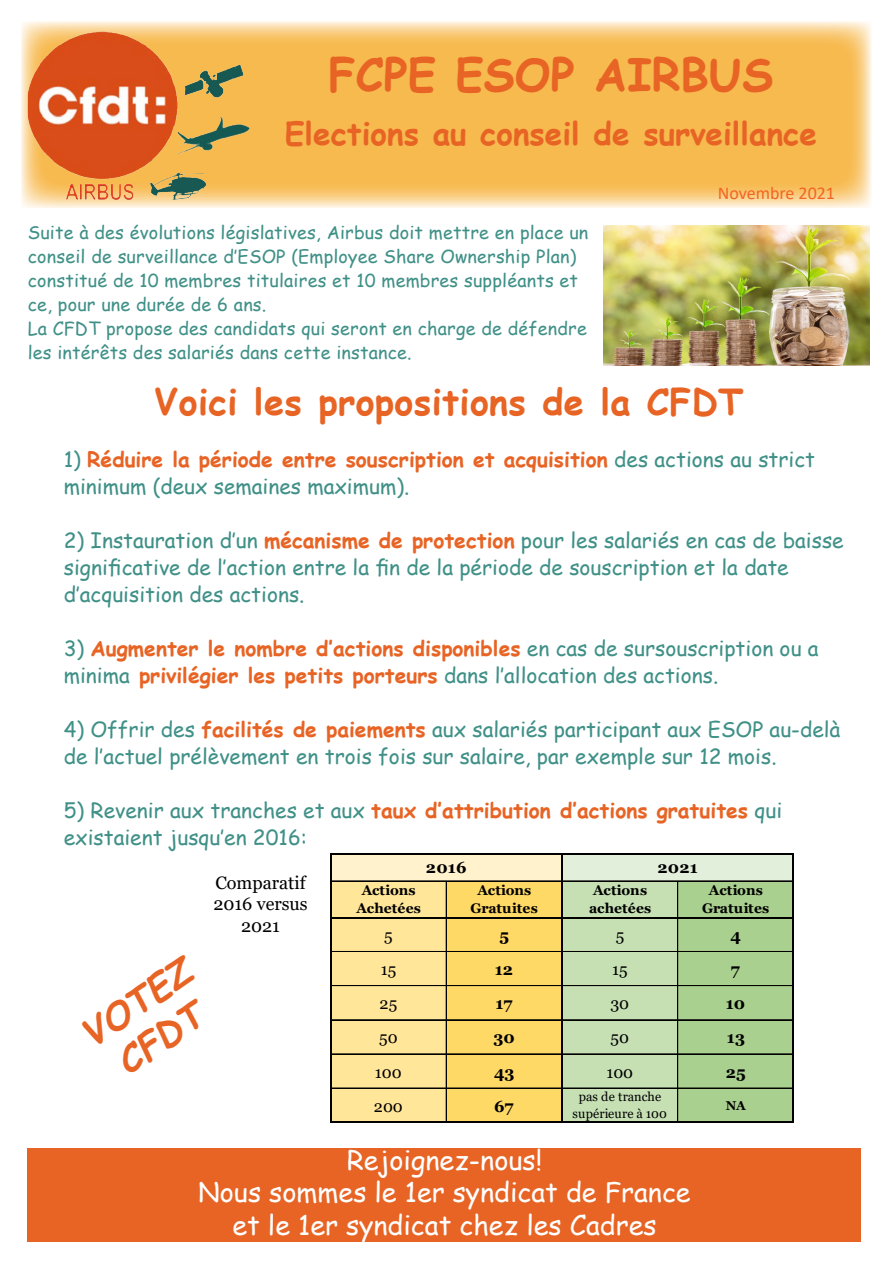
<style>
.page{position:relative;width:893px;height:1263px;background:#fff}
.page>*{position:absolute;margin:0;border:0;box-sizing:border-box;transform-origin:0 0}
.t1{font:700 45px "Comic Sans MS";color:#e76425}
.t2{font:700 36px "Comic Sans MS";letter-spacing:.01em;color:#e76425}
.t3{font:italic 700 36px/43.2px "Comic Sans MS";color:#e76425;text-align:center}
.t4{font:700 31.5px "Comic Sans MS";color:#e76425}
.t5{font:27px/32.4px "Comic Sans MS";color:#fff;text-align:center}
.t6{font:21px/27px "Comic Sans MS";color:#3f9087}
.t7{font:700 21px/27px "Comic Sans MS";color:#e76425}
.t8{font:18px/24px "Comic Sans MS";letter-spacing:.01em;color:#3f9087}
.t9{font:18px/21.6px "Georgia";color:#000;text-align:center}
.t10{font:18px "Calibri";color:#f26522}
.t11{font:700 16.2px "Georgia";letter-spacing:.01em;color:#000}
.t12{font:16.2px "Georgia";color:#000}
.t13{font:700 13.95px/18px "Georgia";letter-spacing:.01em;color:#000;text-align:center}
.t14{font:12.75px/16.8px "Georgia";letter-spacing:.01em;color:#000;text-align:center}
.t15{font:700 12.75px "Georgia";color:#000}
.s1{font-weight:700;color:#e76425}
.s2{font-weight:400;color:#3f9087}
</style>
<div class="page">
<svg style="left:21px;top:21px;width:851px;height:187px;background:#f7c162"></svg>
<div style="left:331px;top:854px;width:231px;height:27px;background:#fff2cc"></div>
<div style="left:562px;top:854px;width:232px;height:27px;background:#e2efda"></div>
<div style="left:331px;top:881px;width:116px;height:242px;background:#ffe699"></div>
<div style="left:446px;top:881px;width:116px;height:242px;background:#ffd966"></div>
<div style="left:562px;top:881px;width:116px;height:242px;background:#c6e0b4"></div>
<div style="left:678px;top:881px;width:116px;height:242px;background:#a9d08e"></div>
<hr style="left:332px;top:881px;width:229px;height:1px;background:#000">
<hr style="left:446px;top:881px;width:1px;height:36px;background:#000">
<hr style="left:332px;top:951px;width:229px;height:1px;background:#000">
<hr style="left:677px;top:881px;width:1px;height:36px;background:#000">
<hr style="left:678px;top:881px;width:1px;height:36px;background:#000">
<hr style="left:332px;top:985px;width:229px;height:1px;background:#000">
<hr style="left:332px;top:1019px;width:229px;height:1px;background:#000">
<hr style="left:332px;top:1020px;width:229px;height:1px;background:#000">
<hr style="left:332px;top:1053px;width:229px;height:1px;background:#000">
<hr style="left:332px;top:1054px;width:229px;height:1px;background:#000">
<hr style="left:332px;top:1088px;width:229px;height:1px;background:#000">
<hr style="left:330px;top:854px;width:2px;height:269px;background:#000">
<hr style="left:446px;top:918px;width:1px;height:203px;background:#000">
<hr style="left:561px;top:855px;width:2px;height:268px;background:#000">
<hr style="left:677px;top:918px;width:1px;height:203px;background:#000">
<hr style="left:678px;top:918px;width:1px;height:203px;background:#000">
<hr style="left:793px;top:855px;width:1px;height:268px;background:#000">
<hr style="left:332px;top:854px;width:462px;height:1px;background:#000">
<hr style="left:563px;top:881px;width:230px;height:1px;background:#000">
<hr style="left:332px;top:917px;width:462px;height:1px;background:#000">
<hr style="left:563px;top:951px;width:230px;height:1px;background:#000">
<hr style="left:563px;top:985px;width:230px;height:1px;background:#000">
<hr style="left:563px;top:1019px;width:230px;height:1px;background:#000">
<hr style="left:563px;top:1020px;width:230px;height:1px;background:#000">
<hr style="left:563px;top:1053px;width:230px;height:1px;background:#000">
<hr style="left:563px;top:1054px;width:230px;height:1px;background:#000">
<hr style="left:563px;top:1088px;width:230px;height:1px;background:#000">
<hr style="left:332px;top:1121px;width:462px;height:2px;background:#000">
<img style="left:21px;top:31px;width:234px;height:177px">
<div style="left:28px;top:1148px;width:833px;height:94px;background:#e76425"></div>
<img style="left:604px;top:226px;width:266px;height:139px">
<h1 class="t1" style="left:329px;top:41px;width:446px">FCPE ESOP AIRBUS</h1>
<h3 class="t4" style="left:285px;top:110px;width:534px">Elections au conseil de surveillance</h3>
<p class="t8" style="left:28px;top:220px;width:562px">Suite à des évolutions législatives, Airbus doit mettre en place un conseil de surveillance d’ESOP (Employee Share Ownership Plan) constitué de 10 membres titulaires et 10 membres suppléants et ce, pour une durée de 6 ans.<br>La CFDT propose des candidats qui seront en charge de défendre les intérêts des salariés dans cette instance.</p>
<p class="t10" style="left:718px;top:181px;width:119px">Novembre 2021</p>
<h2 class="t2" style="left:154px;top:375px;width:590px">Voici les propositions de la CFDT</h2>
<p class="t6" style="left:64px;top:445px;width:753px">1) <span class="s1">Réduire la période entre souscription et acquisition</span> des actions au strict minimum (deux semaines maximum).</p>
<p class="t6" style="left:64px;top:526px;width:781px">2) Instauration d’un <span class="s1">mécanisme de protection</span> pour les salariés en cas de baisse significative de l’action entre la fin de la période de souscription et la date d’acquisition des actions.</p>
<p class="t7" style="left:64px;top:634px;width:756px"><span class="s2">3)</span> Augmenter le nombre d’actions disponibles <span class="s2">en cas de sursouscription ou a minima</span> privilégier les petits porteurs <span class="s2">dans l’allocation des actions.</span></p>
<p class="t6" style="left:64px;top:715px;width:778px">4) Offrir des <span class="s1">facilités de paiements</span> aux salariés participant aux ESOP au-delà de l’actuel prélèvement en trois fois sur salaire, par exemple sur 12 mois.</p>
<p class="t6" style="left:64px;top:796px;width:720px">5) Revenir aux tranches et aux <span class="s1">taux d’attribution d’actions gratuites</span> qui existaient jusqu’en 2016:</p>
<p class="t9" style="left:213px;top:872px;width:96px">Comparatif<br>2016 versus<br>2021</p>
<h2 class="t3" style="left:72px;top:1018px;width:127px;rotate:-34deg">VOTEZ<br>CFDT</h2>
<p class="t11" style="left:426px;top:857px;width:42px">2016</p>
<p class="t11" style="left:657px;top:857px;width:42px">2021</p>
<p class="t13" style="left:356px;top:881px;width:66px">Actions<br>Achetées</p>
<p class="t13" style="left:470px;top:881px;width:69px">Actions<br>Gratuites</p>
<p class="t13" style="left:589px;top:881px;width:64px;text-align:left">Actions achetées</p>
<p class="t13" style="left:702px;top:881px;width:69px">Actions<br>Gratuites</p>
<p class="t12" style="left:384px;top:926px;width:10px">5</p>
<p class="t11" style="left:499px;top:925px;width:11px">5</p>
<p class="t12" style="left:616px;top:926px;width:10px">5</p>
<p class="t11" style="left:730px;top:925px;width:12px">4</p>
<p class="t12" style="left:381px;top:960px;width:17px">15</p>
<p class="t11" style="left:495px;top:959px;width:20px">12</p>
<p class="t12" style="left:612px;top:960px;width:17px">15</p>
<p class="t11" style="left:731px;top:959px;width:10px">7</p>
<p class="t12" style="left:380px;top:994px;width:19px">25</p>
<p class="t11" style="left:495px;top:993px;width:19px">17</p>
<p class="t12" style="left:611px;top:994px;width:20px">30</p>
<p class="t11" style="left:726px;top:993px;width:21px">10</p>
<p class="t12" style="left:379px;top:1028px;width:20px">50</p>
<p class="t11" style="left:494px;top:1027px;width:23px">30</p>
<p class="t12" style="left:610px;top:1028px;width:20px">50</p>
<p class="t11" style="left:727px;top:1027px;width:20px">13</p>
<p class="t12" style="left:375px;top:1062px;width:28px">100</p>
<p class="t11" style="left:494px;top:1061px;width:22px">43</p>
<p class="t12" style="left:606px;top:1062px;width:28px">100</p>
<p class="t11" style="left:726px;top:1061px;width:22px">25</p>
<p class="t12" style="left:374px;top:1096px;width:31px">200</p>
<p class="t11" style="left:494px;top:1096px;width:21px">67</p>
<p class="t14" style="left:572px;top:1089px;width:96px">pas de tranche supérieure à 100</p>
<p class="t15" style="left:726px;top:1097px;width:22px">NA</p>
<p class="t5" style="left:198px;top:1143px;width:494px">Rejoignez-nous!<br>Nous sommes le 1er syndicat de France et le 1er syndicat chez les Cadres</p>
</div>
